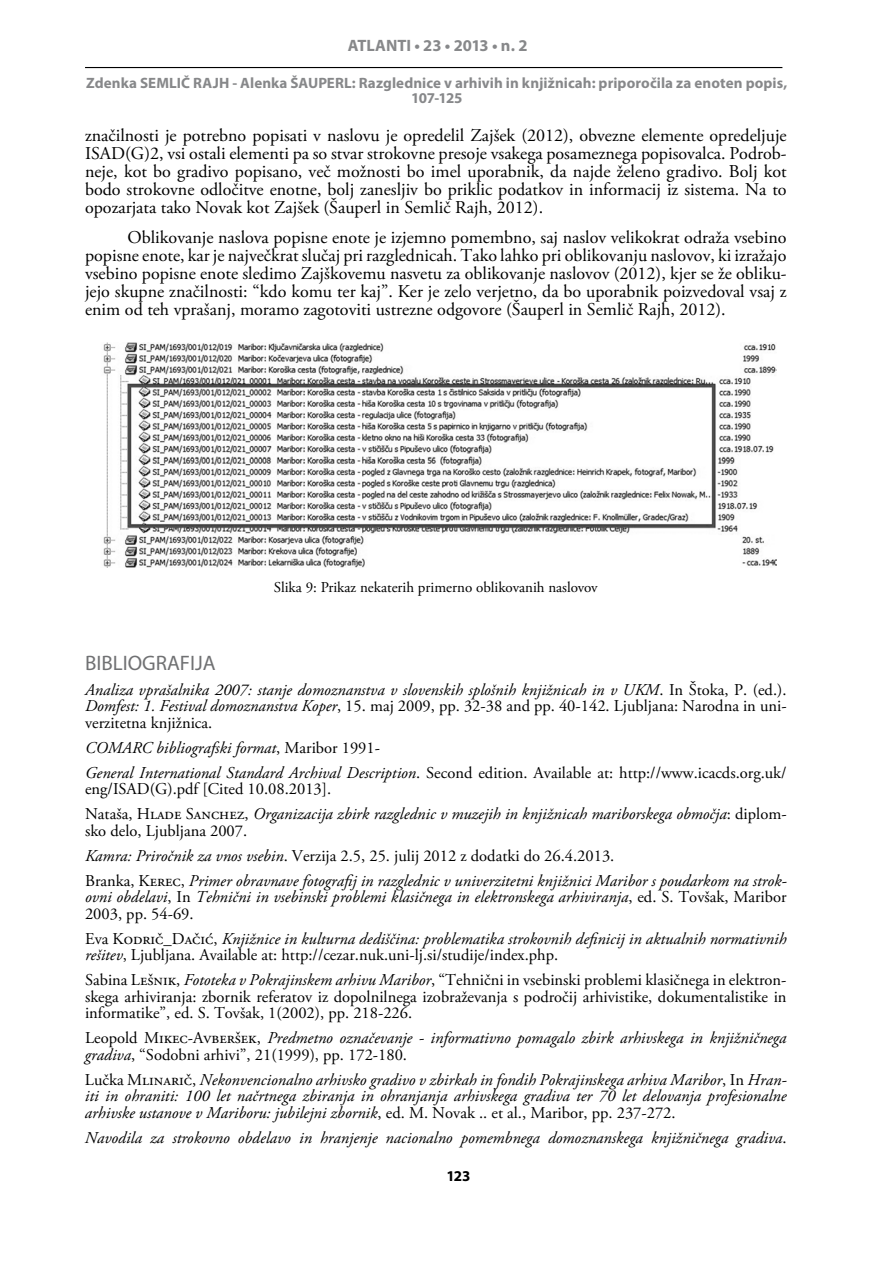
<style>
.page{position:relative;width:893px;height:1263px;background:#fff}
.page>*{position:absolute;margin:0;border:0;box-sizing:border-box;transform-origin:0 0}
.t1{font:21px "Myriad Pro";color:#707173}
.t2{font:18px/18px "Adobe Garamond Pro";color:#000;text-align:justify}
.t3{font:italic 16.5px/16.5px "Adobe Garamond Pro";color:#000}
.t4{font:16.5px/16.5px "Adobe Garamond Pro";color:#000;text-align:justify}
.t5{font:700 16.5px "Myriad Pro";letter-spacing:-.005em;color:#87888a}
.t6{font:700 15px/15px "Myriad Pro";letter-spacing:.005em;color:#87888a;text-align:center}
.t7{font:15px "Adobe Garamond Pro";letter-spacing:-.02em;color:#000}
.t8{font:700 15px "Myriad Pro";color:#000}
.s1{font-style:normal}
.s2{font-style:italic}
</style>
<div class="page">
<hr style="left:85px;top:67px;width:697px;height:1px;background:#000">
<img style="left:103px;top:342px;width:673px;height:225px">
<p class="t5" style="left:348px;top:35px;width:181px">ATLANTI • 23 • 2013 • n. 2</p>
<p class="t6" style="left:86px;top:75px;width:703px">Zdenka SEMLIČ RAJH - Alenka ŠAUPERL: Razglednice v arhivih in knjižnicah: priporočila za enoten popis,<br>107-125</p>
<p class="t2" style="left:85px;top:127px;width:703px">značilnosti je potrebno popisati v naslovu je opredelil Zajšek (2012), obvezne elemente opredeljuje ISAD(G)2, vsi ostali elementi pa so stvar strokovne presoje vsakega posameznega popisovalca. Podrob&shy;neje, kot bo gradivo popisano, več možnosti bo imel uporabnik, da najde želeno gradivo. Bolj kot bodo strokovne odločitve enotne, bolj zanesljiv bo priklic podatkov in informacij iz sistema. Na to opozarjata tako Novak kot Zajšek (Šauperl in Semlič Rajh, 2012).</p>
<p class="t2" style="left:85px;top:229px;width:703px;text-indent:43px">Oblikovanje naslova popisne enote je izjemno pomembno, saj naslov velikokrat odraža vsebino popisne enote, kar je največkrat slučaj pri razglednicah. Tako lahko pri oblikovanju naslovov, ki izražajo vsebino popisne enote sledimo Zajškovemu nasvetu za oblikovanje naslovov (2012), kjer se že obliku&shy;jejo skupne značilnosti: “kdo komu ter kaj”. Ker je zelo verjetno, da bo uporabnik poizvedoval vsaj z enim od teh vprašanj, moramo zagotoviti ustrezne odgovore (Šauperl in Semlič Rajh, 2012).</p>
<p class="t7" style="left:274px;top:579px;width:326px">Slika 9: Prikaz nekaterih primerno oblikovanih naslovov</p>
<p class="t1" style="left:85px;top:650px;width:132px">BIBLIOGRAFIJA</p>
<p class="t3" style="left:85px;top:682px;width:703px;text-align:justify">Analiza vprašalnika 2007: stanje domoznanstva v slovenskih splošnih knjižnicah in v UKM<span class="s1">. In Štoka, P. (ed.).<br></span>Domfest: 1. Festival domoznanstva Koper<span class="s1">, 15. maj 2009, pp. 32-38 and pp. 40-142. Ljubljana: Narodna in uni&shy;verzitetna knjižnica.</span></p>
<p class="t3" style="left:85px;top:735px;width:703px;line-height:25px">COMARC bibliografski format<span class="s1">, Maribor 1991-<br></span>General International Standard Archival Description<span class="s1">. Second edition. Available at: http://www.icacds.org.uk/</span></p>
<p class="t3" style="left:85px;top:777px;width:703px;line-height:25px"><span class="s1">eng/ISAD(G).pdf [Cited 10.08.2013].<br>Nataša, Hlade Sanchez,</span> Organizacija zbirk razglednic v muzejih in knjižnicah mariborskega območja<span class="s1">: diplom-</span></p>
<p class="t3" style="left:85px;top:818px;width:703px;line-height:25px"><span class="s1">sko delo, Ljubljana 2007.<br></span>Kamra: Priročnik za vnos vsebin<span class="s1">. Verzija 2.5, 25. julij 2012 z dodatki do 26.4.2013.<br>Branka, Kerec,</span> Primer obravnave fotografij in razglednic v univerzitetni knjižnici Maribor s poudarkom na strok-</p>
<p class="t3" style="left:85px;top:889px;width:703px">ovni obdelavi<span class="s1">, In</span> Tehnični in vsebinski problemi klasičnega in elektronskega arhiviranja<span class="s1">, ed. S. Tovšak, Maribor<br>2003, pp. 54-69.</span></p>
<p class="t3" style="left:85px;top:931px;width:703px"><span class="s1">Eva Kodrič_Dačić,</span> Knjižnice in kulturna dediščina: problematika strokovnih definicij in aktualnih normativnih rešitev<span class="s1">, Ljubljana. Available at: http://cezar.nuk.uni-lj.si/studije/index.php.</span></p>
<p class="t4" style="left:85px;top:972px;width:703px">Sabina Lešnik, <span class="s2">Fototeka v Pokrajinskem arhivu Maribor</span>, “Tehnični in vsebinski problemi klasičnega in elektron&shy;skega arhiviranja: zbornik referatov iz dopolnilnega izobraževanja s področij arhivistike, dokumentalistike in informatike”, ed. S. Tovšak, 1(2002), pp. 218-226.</p>
<p class="t3" style="left:85px;top:1030px;width:703px"><span class="s1">Leopold Mikec-Avberšek,</span> Predmetno označevanje - informativno pomagalo zbirk arhivskega in knjižničnega gradiva<span class="s1">, “Sodobni arhivi”, 21(1999), pp. 172-180.</span></p>
<p class="t3" style="left:85px;top:1072px;width:704px;text-align:justify"><span class="s1">Lučka Mlinarič,</span> Nekonvencionalno arhivsko gradivo v zbirkah in fondih Pokrajinskega arhiva Maribor<span class="s1">, In</span> Hran&shy;iti in ohraniti: 100 let načrtnega zbiranja in ohranjanja arhivskega gradiva ter 70 let delovanja profesionalne arhivske ustanove v Mariboru: jubilejni zbornik<span class="s1">, ed. M. Novak .. et al., Maribor, pp. 237-272.</span></p>
<p class="t3" style="left:85px;top:1130px;width:703px">Navodila za strokovno obdelavo in hranjenje nacionalno pomembnega domoznanskega knjižničnega gradiva<span class="s1">.</span></p>
<p class="t8" style="left:446px;top:1166px;width:26px">123</p>
</div>
